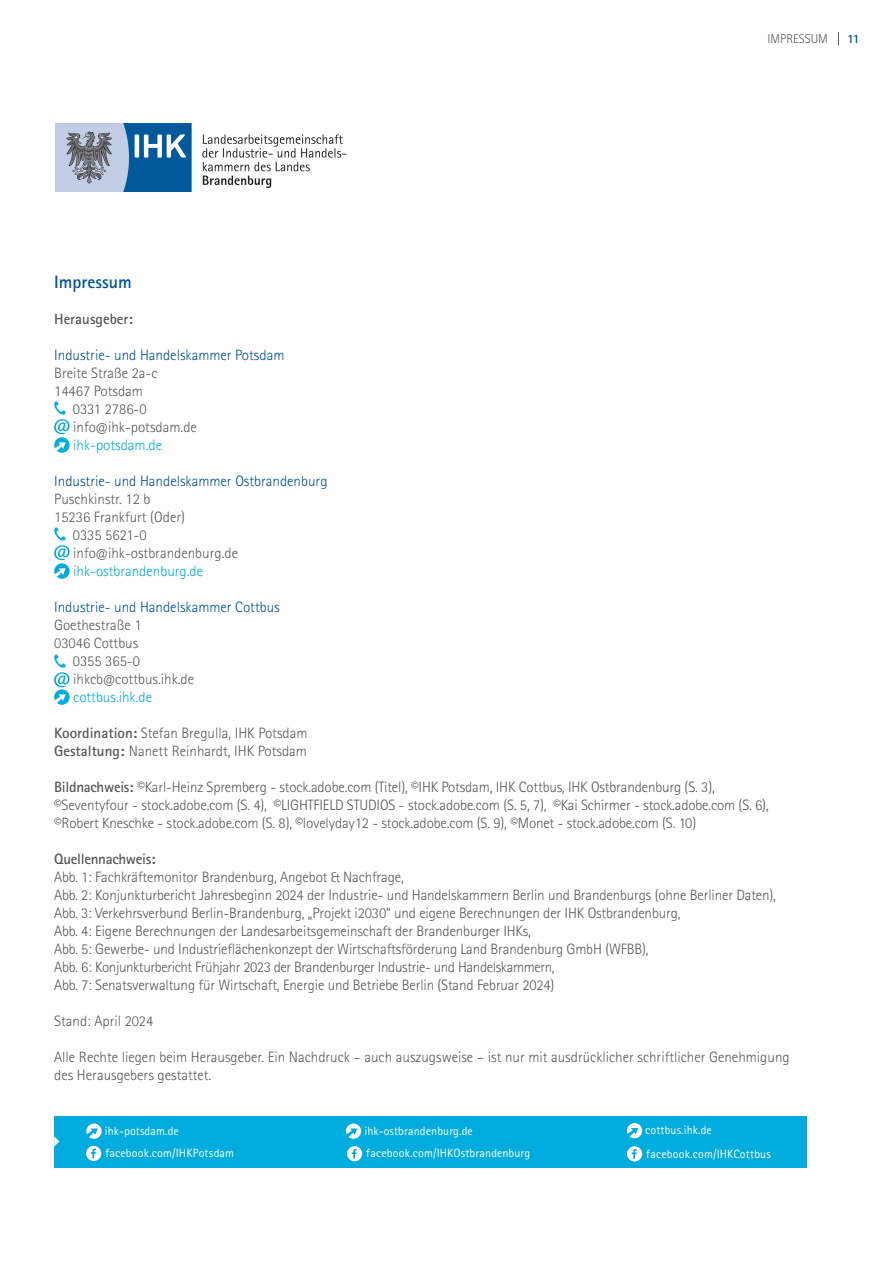
<style>
.page{position:relative;width:893px;height:1263px;background:#fff}
.page>*{position:absolute;margin:0;border:0;box-sizing:border-box;transform-origin:0 0}
.t1{font:700 18px "Rotis Sans Serif Std";color:#005190}
.t2{font:300 15px/18px "Rotis Sans Serif Std";letter-spacing:-.01em;color:#57585a}
.t3{font:300 15px "Rotis Sans Serif Std";color:#004f8c}
.t4{font:300 15px "Rotis Sans Serif Std";color:#00acdd}
.t5{font:700 15px "Rotis Sans Serif Std";letter-spacing:-.02em;color:#57585a}
.t6{font:700 15px "Rotis Sans Serif Std";color:#57585a}
.t7{font:300 12.75px "Rotis Sans Serif Std";color:#57585a}
.t8{font:700 12.75px "Rotis Sans Serif Std";color:#005190}
.t9{font:12px "Rotis Sans Serif Std";letter-spacing:.01em;color:#fff}
.s1{font-weight:700}
</style>
<div class="page">
<svg style="left:838px;top:32px;width:1px;height:13px"></svg>
<svg style="left:54px;top:401px;width:16px;height:33px"></svg>
<svg style="left:54px;top:437px;width:16px;height:16px"></svg>
<svg style="left:55px;top:442px;width:11px;height:9px"></svg>
<svg style="left:54px;top:527px;width:16px;height:33px"></svg>
<svg style="left:54px;top:563px;width:16px;height:16px"></svg>
<svg style="left:55px;top:568px;width:11px;height:9px"></svg>
<svg style="left:54px;top:654px;width:16px;height:33px"></svg>
<svg style="left:54px;top:689px;width:16px;height:16px"></svg>
<svg style="left:55px;top:694px;width:11px;height:9px"></svg>
<div style="left:54px;top:1115px;width:753px;height:52px;background:#00acdd"></div>
<svg style="left:54px;top:1136px;width:5px;height:10px"></svg>
<svg style="left:86px;top:1123px;width:16px;height:16px"></svg>
<img style="left:55px;top:123px;width:291px;height:68px">
<svg style="left:346px;top:1123px;width:15px;height:16px"></svg>
<svg style="left:627px;top:1123px;width:15px;height:15px"></svg>
<div style="left:627px;top:1146px;width:15px;height:15px;background:#fff;border-radius:50%"></div>
<svg style="left:632px;top:1149px;width:5px;height:9px"></svg>
<div style="left:86px;top:1146px;width:15px;height:15px;background:#fff;border-radius:50%"></div>
<svg style="left:91px;top:1148px;width:5px;height:10px"></svg>
<div style="left:347px;top:1146px;width:15px;height:15px;background:#fff;border-radius:50%"></div>
<svg style="left:352px;top:1149px;width:5px;height:9px"></svg>
<p class="t7" style="left:767px;top:31px;width:62px">IMPRESSUM</p>
<p class="t8" style="left:847px;top:31px;width:14px">11</p>
<p class="t1" style="left:54px;top:271px;width:79px">Impressum</p>
<p class="t6" style="left:54px;top:309px;width:80px">Herausgeber:</p>
<p class="t3" style="left:54px;top:346px;width:232px">Industrie- und Handelskammer Potsdam</p>
<p class="t2" style="left:54px;top:364px;width:105px">Breite Straße 2a-c</p>
<p class="t2" style="left:54px;top:382px;width:90px">14467 Potsdam</p>
<p class="t2" style="left:73px;top:400px;width:75px">0331 2786-0</p>
<p class="t2" style="left:73px;top:418px;width:125px">info@ihk-potsdam.de</p>
<p class="t4" style="left:73px;top:436px;width:90px">ihk-potsdam.de</p>
<p class="t3" style="left:54px;top:472px;width:275px">Industrie- und Handelskammer Ostbrandenburg</p>
<p class="t2" style="left:54px;top:490px;width:98px">Puschkinstr. 12 b</p>
<p class="t2" style="left:54px;top:508px;width:132px">15236 Frankfurt (Oder)</p>
<p class="t2" style="left:73px;top:526px;width:75px">0335 5621-0</p>
<p class="t2" style="left:73px;top:544px;width:166px">info@ihk-ostbrandenburg.de</p>
<p class="t4" style="left:73px;top:562px;width:131px">ihk-ostbrandenburg.de</p>
<p class="t3" style="left:54px;top:598px;width:227px">Industrie- und Handelskammer Cottbus</p>
<p class="t2" style="left:54px;top:616px;width:89px">Goethestraße 1</p>
<p class="t2" style="left:54px;top:634px;width:86px">03046 Cottbus</p>
<p class="t2" style="left:73px;top:652px;width:69px">0355 365-0</p>
<p class="t2" style="left:73px;top:670px;width:122px">ihkcb@cottbus.ihk.de</p>
<p class="t4" style="left:73px;top:688px;width:80px">cottbus.ihk.de</p>
<p class="t2" style="left:54px;top:724px;width:255px"><span class="s1">Koordination:</span> Stefan Bregulla, IHK Potsdam<br><span class="s1">Gestaltung:</span> Nanett Reinhardt, IHK Potsdam</p>
<p class="t2" style="left:54px;top:778px;width:716px"><span class="s1">Bildnachweis:</span> ©Karl-Heinz Spremberg - stock.adobe.com (Titel), ©IHK Potsdam, IHK Cottbus, IHK Ostbrandenburg (S. 3), ©Seventyfour - stock.adobe.com (S. 4), ©LIGHTFIELD STUDIOS - stock.adobe.com (S. 5, 7), ©Kai Schirmer - stock.adobe.com (S. 6), ©Robert Kneschke - stock.adobe.com (S. 8), ©lovelyday12 - stock.adobe.com (S. 9), ©Monet - stock.adobe.com (S. 10)</p>
<p class="t5" style="left:54px;top:849px;width:103px">Quellennachweis:</p>
<p class="t2" style="left:54px;top:868px;width:723px">Abb. 1: Fachkräftemonitor Brandenburg, Angebot &amp; Nachfrage,<br>Abb. 2: Konjunkturbericht Jahresbeginn 2024 der Industrie- und Handelskammern Berlin und Brandenburgs (ohne Berliner Daten), Abb. 3: Verkehrsverbund Berlin-Brandenburg, „Projekt i2030“ und eigene Berechnungen der IHK Ostbrandenburg,<br>Abb. 4: Eigene Berechnungen der Landesarbeitsgemeinschaft der Brandenburger IHKs,<br>Abb. 5: Gewerbe- und Industrieflächenkonzept der Wirtschaftsförderung Land Brandenburg GmbH (WFBB),<br>Abb. 6: Konjunkturbericht Frühjahr 2023 der Brandenburger Industrie- und Handelskammern,<br>Abb. 7: Senatsverwaltung für Wirtschaft, Energie und Betriebe Berlin (Stand Februar 2024)</p>
<p class="t2" style="left:54px;top:1012px;width:101px">Stand: April 2024</p>
<p class="t2" style="left:54px;top:1048px;width:737px">Alle Rechte liegen beim Herausgeber. Ein Nachdruck – auch auszugsweise – ist nur mit ausdrücklicher schriftlicher Genehmigung des Herausgebers gestattet.</p>
<p class="t9" style="left:105px;top:1123px;width:76px">ihk-potsdam.de</p>
<p class="t9" style="left:364px;top:1123px;width:110px">ihk-ostbrandenburg.de</p>
<p class="t9" style="left:645px;top:1123px;width:68px">cottbus.ihk.de</p>
<p class="t9" style="left:105px;top:1146px;width:130px">facebook.com/IHKPotsdam</p>
<p class="t9" style="left:366px;top:1146px;width:166px">facebook.com/IHKOstbrandenburg</p>
<p class="t9" style="left:646px;top:1146px;width:126px">facebook.com/IHKCottbus</p>
</div>
